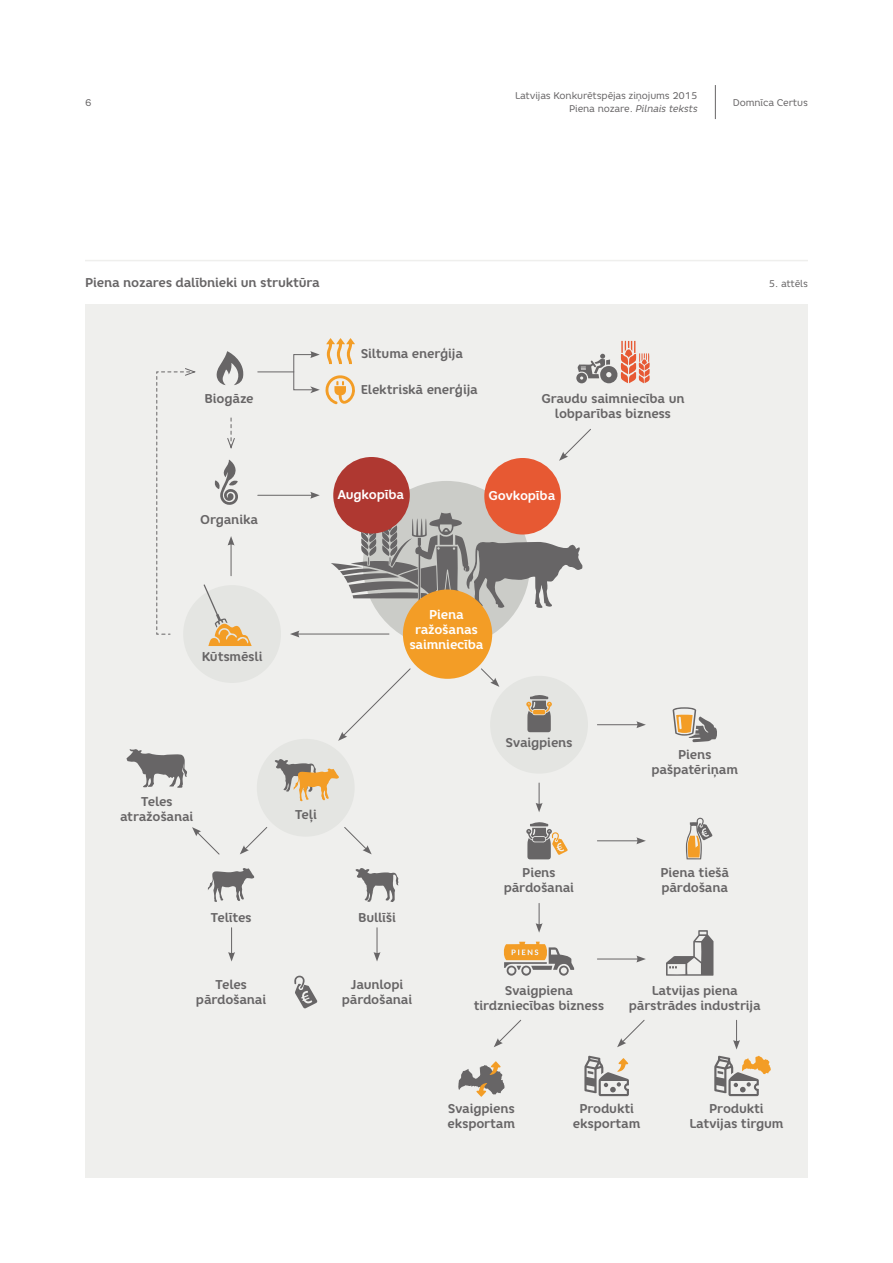
<style>
.page{position:relative;width:893px;height:1263px;background:#fff}
.page>*{position:absolute;margin:0;border:0;box-sizing:border-box;transform-origin:0 0}
.t1{font:700 12.75px/15px "Core Rhino 65";letter-spacing:-.015em;color:#676566;text-align:center}
.t2{font:700 12.75px/15px "Core Rhino 65";letter-spacing:-.015em;color:#fff;text-align:center}
.t3{font:9.75px/13.5px "Core Rhino 45";letter-spacing:-.015em;color:#676566;text-align:right}
.s1{font-style:italic}
</style>
<div class="page">
<hr style="left:715px;top:85px;width:1px;height:34px;background:#676566">
<div style="left:85px;top:305px;width:723px;height:873px;background:#efefed"></div>
<hr style="left:85px;top:260px;width:723px;height:1px;background:#efefed">
<div style="left:363px;top:481px;width:167px;height:167px;background:#cbccc8;border-radius:50%"></div>
<div style="left:484px;top:458px;width:77px;height:76px;background:#e75933;border-radius:50%"></div>
<svg style="left:576px;top:341px;width:74px;height:42px"></svg>
<svg style="left:331px;top:512px;width:252px;height:96px"></svg>
<div style="left:257px;top:739px;width:98px;height:98px;background:#e4e5e2;border-radius:50%"></div>
<div style="left:183px;top:585px;width:98px;height:98px;background:#e4e5e2;border-radius:50%"></div>
<div style="left:490px;top:676px;width:98px;height:98px;background:#e4e5e2;border-radius:50%"></div>
<svg style="left:673px;top:707px;width:44px;height:35px"></svg>
<div style="left:403px;top:589px;width:89px;height:90px;background:#f39d26;border-radius:50%"></div>
<svg style="left:355px;top:868px;width:43px;height:34px"></svg>
<svg style="left:526px;top:695px;width:26px;height:37px"></svg>
<svg style="left:228px;top:928px;width:7px;height:33px"></svg>
<svg style="left:374px;top:928px;width:6px;height:33px"></svg>
<svg style="left:536px;top:783px;width:7px;height:29px"></svg>
<hr style="left:231px;top:543px;width:1px;height:33px;background:#676566">
<svg style="left:228px;top:536px;width:6px;height:9px"></svg>
<svg style="left:227px;top:418px;width:8px;height:31px"></svg>
<svg style="left:536px;top:903px;width:7px;height:30px"></svg>
<svg style="left:733px;top:1020px;width:7px;height:29px"></svg>
<hr style="left:597px;top:724px;width:42px;height:1px;background:#676566">
<svg style="left:636px;top:721px;width:10px;height:7px"></svg>
<hr style="left:297px;top:634px;width:92px;height:1px;background:#676566">
<svg style="left:290px;top:631px;width:9px;height:6px"></svg>
<hr style="left:597px;top:840px;width:42px;height:1px;background:#676566">
<svg style="left:636px;top:837px;width:10px;height:7px"></svg>
<hr style="left:258px;top:495px;width:55px;height:1px;background:#676566">
<svg style="left:310px;top:492px;width:10px;height:7px"></svg>
<hr style="left:258px;top:371px;width:36px;height:1px;background:#676566">
<div style="left:293px;top:354px;width:20px;height:36px;border:1px solid #676566"></div>
<svg style="left:310px;top:351px;width:10px;height:7px"></svg>
<hr style="left:597px;top:959px;width:42px;height:1px;background:#676566">
<svg style="left:636px;top:955px;width:10px;height:7px"></svg>
<svg style="left:338px;top:668px;width:73px;height:73px"></svg>
<svg style="left:240px;top:827px;width:28px;height:27px"></svg>
<svg style="left:494px;top:1019px;width:28px;height:28px"></svg>
<svg style="left:617px;top:1020px;width:28px;height:27px"></svg>
<svg style="left:192px;top:827px;width:28px;height:28px"></svg>
<svg style="left:344px;top:827px;width:28px;height:27px"></svg>
<svg style="left:481px;top:668px;width:18px;height:19px"></svg>
<svg style="left:559px;top:429px;width:32px;height:32px"></svg>
<svg style="left:208px;top:868px;width:46px;height:34px"></svg>
<svg style="left:275px;top:759px;width:64px;height:42px"></svg>
<svg style="left:294px;top:976px;width:23px;height:32px"></svg>
<svg style="left:526px;top:822px;width:42px;height:37px"></svg>
<svg style="left:503px;top:942px;width:71px;height:34px"></svg>
<svg style="left:686px;top:818px;width:26px;height:41px"></svg>
<svg style="left:666px;top:930px;width:48px;height:46px"></svg>
<svg style="left:458px;top:1061px;width:47px;height:36px"></svg>
<svg style="left:584px;top:1055px;width:45px;height:41px"></svg>
<svg style="left:214px;top:460px;width:24px;height:45px"></svg>
<div style="left:333px;top:457px;width:77px;height:76px;background:#af3831;border-radius:50%"></div>
<svg style="left:326px;top:338px;width:29px;height:26px"></svg>
<svg style="left:310px;top:374px;width:45px;height:30px"></svg>
<svg style="left:203px;top:584px;width:49px;height:62px"></svg>
<svg style="left:714px;top:1055px;width:57px;height:41px"></svg>
<svg style="left:126px;top:749px;width:61px;height:39px"></svg>
<svg style="left:156px;top:368px;width:40px;height:267px"></svg>
<svg style="left:216px;top:351px;width:28px;height:34px"></svg>
<p class="t3" style="left:85px;top:95px;width:8px">6</p>
<p class="t3" style="left:515px;top:88px;width:184px">Latvijas Konkurētspējas ziņojums 2015<br>Piena nozare. <span class="s1">Pilnais teksts</span></p>
<p class="t3" style="left:733px;top:95px;width:77px">Domnīca Certus</p>
<p class="t1" style="left:85px;top:275px;width:236px">Piena nozares dalībnieki un struktūra</p>
<p class="t3" style="left:769px;top:276px;width:41px">5. attēls</p>
<p class="t1" style="left:205px;top:391px;width:51px">Biogāze</p>
<p class="t1" style="left:200px;top:512px;width:59px">Organika</p>
<p class="t1" style="left:361px;top:346px;width:104px">Siltuma enerģija</p>
<p class="t1" style="left:361px;top:382px;width:119px">Elektriskā enerģija</p>
<p class="t1" style="left:541px;top:391px;width:145px">Graudu saimniecība un lobparības bizness</p>
<p class="t2" style="left:337px;top:487px;width:68px">Augkopība</p>
<p class="t2" style="left:488px;top:488px;width:68px">Govkopība</p>
<p class="t1" style="left:202px;top:649px;width:62px">Kūtsmēsli</p>
<p class="t2" style="left:409px;top:607px;width:76px">Piena ražošanas saimniecība</p>
<p class="t1" style="left:120px;top:793px;width:75px">Teles atražošanai</p>
<p class="t1" style="left:295px;top:807px;width:24px">Teļi</p>
<p class="t1" style="left:210px;top:909px;width:43px">Telītes</p>
<p class="t1" style="left:196px;top:977px;width:72px">Teles pārdošanai</p>
<p class="t1" style="left:358px;top:909px;width:40px">Bullīši</p>
<p class="t1" style="left:342px;top:977px;width:72px">Jaunlopi pārdošanai</p>
<p class="t1" style="left:505px;top:735px;width:69px">Svaigpiens</p>
<p class="t1" style="left:504px;top:865px;width:72px">Piens pārdošanai</p>
<p class="t1" style="left:652px;top:747px;width:88px">Piens pašpatēriņam</p>
<p class="t1" style="left:660px;top:865px;width:70px;text-align:left">Piena tiešā pārdošana</p>
<p class="t1" style="left:474px;top:983px;width:132px">Svaigpiena tirdzniecības bizness</p>
<p class="t1" style="left:629px;top:983px;width:133px">Latvijas piena pārstrādes industrija</p>
<p class="t1" style="left:447px;top:1100px;width:69px;text-align:left">Svaigpiens eksportam</p>
<p class="t1" style="left:573px;top:1100px;width:69px">Produkti eksportam</p>
<p class="t1" style="left:689px;top:1100px;width:96px">Produkti<br>Latvijas tirgum</p>
</div>
